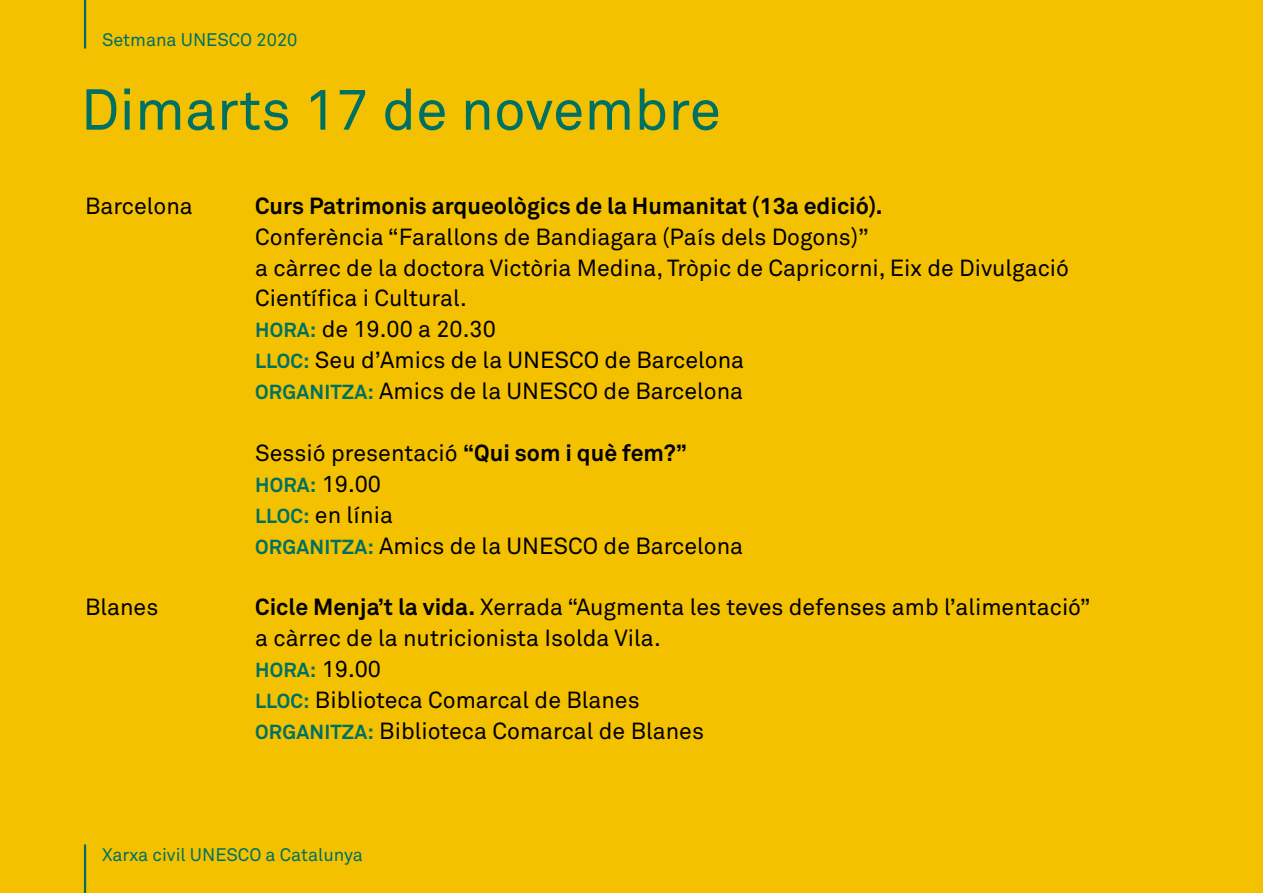
<style>
.page{position:relative;width:1263px;height:893px;background:#f4c100}
.page>*{position:absolute;margin:0;border:0;box-sizing:border-box;transform-origin:0 0}
.t1{font:57px "Akkurat Std";color:#007063}
.t2{font:23.1px/30.9px "Akkurat Std";color:#000}
.t3{font:700 23.1px "Akkurat Std";color:#000}
.t4{font:700 20.1px "Akkurat Std";letter-spacing:.01em;color:#007063}
.t5{font:18px "Akkurat Std";color:#007063}
.s1{font-weight:700;font-size:20.1px;color:#007063}
.s2{font-weight:700}
.s3{font-weight:400;font-size:23.1px;color:#000}
</style>
<div class="page">
<hr style="left:84px;top:0;width:2px;height:49px;background:#007063">
<hr style="left:84px;top:844px;width:2px;height:49px;background:#007063">
<p class="t5" style="left:102px;top:30px;width:197px">Setmana UNESCO 2020</p>
<h1 class="t1" style="left:81px;top:77px;width:642px">Dimarts 17 de novembre</h1>
<p class="t2" style="left:85px;top:190px;width:109px">Barcelona</p>
<p class="t2" style="left:85px;top:592px;width:75px">Blanes</p>
<p class="t3" style="left:255px;top:191px;width:629px">Curs Patrimonis arqueològics de la Humanitat (13a edició).</p>
<p class="t2" style="left:255px;top:221px;width:815px">Conferència “Farallons de Bandiagara (País dels Dogons)”<br>a càrrec de la doctora Victòria Medina, Tròpic de Capricorni, Eix de Divulgació Científica i Cultural.<br><span class="s1">HORA:</span> de 19.00 a 20.30<br><span class="s1">LLOC:</span> Seu d’Amics de la UNESCO de Barcelona<br><span class="s1">ORGANITZA:</span> Amics de la UNESCO de Barcelona</p>
<p class="t2" style="left:255px;top:437px;width:433px">Sessió presentació <span class="s2">“Qui som i què fem?”</span></p>
<p class="t4" style="left:255px;top:472px;width:127px">HORA: <span class="s3">19.00</span></p>
<p class="t2" style="left:255px;top:499px;width:489px"><span class="s1">LLOC:</span> en línia<br><span class="s1">ORGANITZA:</span> Amics de la UNESCO de Barcelona</p>
<p class="t2" style="left:255px;top:592px;width:837px"><span class="s2">Cicle Menja’t la vida.</span> Xerrada “Augmenta les teves defenses amb l’alimentació” a càrrec de la nutricionista Isolda Vila.</p>
<p class="t4" style="left:255px;top:658px;width:127px">HORA: <span class="s3">19.00</span></p>
<p class="t2" style="left:255px;top:685px;width:450px"><span class="s1">LLOC:</span> Biblioteca Comarcal de Blanes<br><span class="s1">ORGANITZA:</span> Biblioteca Comarcal de Blanes</p>
<p class="t5" style="left:102px;top:844px;width:262px">Xarxa civil UNESCO a Catalunya</p>
</div>
